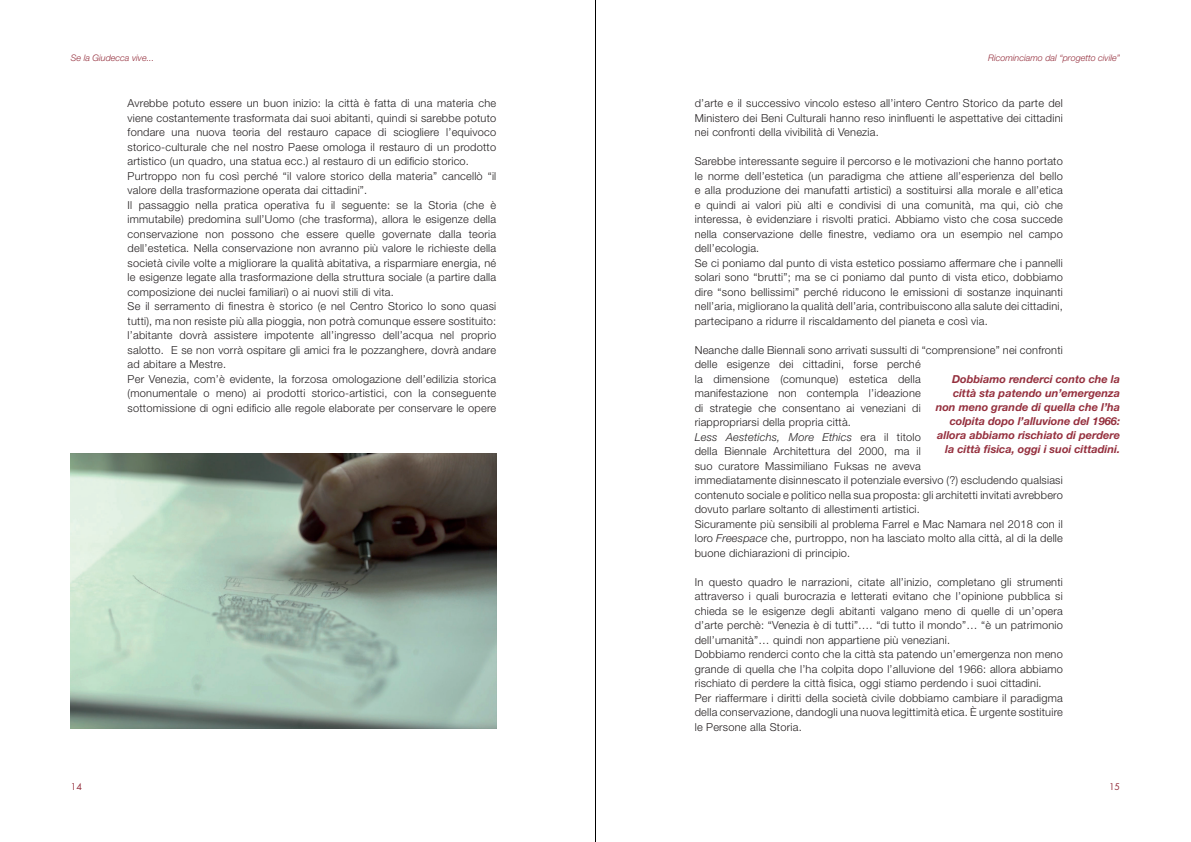
<style>
.page{position:relative;width:1191px;height:842px;background:#fff}
.page>*{position:absolute;margin:0;border:0;box-sizing:border-box;transform-origin:0 0}
.t1{font:300 11px/14.5px "Helvetica Neue LT Std";letter-spacing:.02em;color:#231f20}
.t2{font:italic 700 11px/14px "Helvetica Neue LT Std";color:#95303e;text-align:right}
.t3{font:italic 300 9px "Helvetica Neue LT Std";color:#95303e}
.t4{font:9px "Futura LT Pro";color:#95303e}
.s1{font-style:italic}
</style>
<div class="page">
<img style="left:71px;top:454px;width:425px;height:275px">
<hr style="left:595px;top:0;width:1px;height:842px;background:#000">
<p class="t3" style="left:71px;top:53px;width:85px">Se la Giudecca vive...</p>
<p class="t1" style="left:128px;top:96px;width:370px">Avrebbe potuto essere un buon inizio: la città è fatta di una materia che viene costantemente trasformata dai suoi abitanti, quindi si sarebbe potuto fondare una nuova teoria del restauro capace di sciogliere l’equivoco storico-culturale che nel nostro Paese omologa il restauro di un prodotto artistico (un quadro, una statua ecc.) al restauro di un edificio storico.<br>Purtroppo non fu così perché “il valore storico della materia” cancellò “il valore della trasformazione operata dai cittadini”.<br>Il passaggio nella pratica operativa fu il seguente: se la Storia (che è immutabile) predomina sull’Uomo (che trasforma), allora le esigenze della conservazione non possono che essere quelle governate dalla teoria dell’estetica. Nella conservazione non avranno più valore le richieste della società civile volte a migliorare la qualità abitativa, a risparmiare energia, né le esigenze legate alla trasformazione della struttura sociale (a partire dalla composizione dei nuclei familiari) o ai nuovi stili di vita.<br>Se il serramento di finestra è storico (e nel Centro Storico lo sono quasi tutti), ma non resiste più alla pioggia, non potrà comunque essere sostituito: l’abitante dovrà assistere impotente all’ingresso dell’acqua nel proprio salotto. E se non vorrà ospitare gli amici fra le pozzanghere, dovrà andare ad abitare a Mestre.<br>Per Venezia, com’è evidente, la forzosa omologazione dell’edilizia storica (monumentale o meno) ai prodotti storico-artistici, con la conseguente sottomissione di ogni edificio alle regole elaborate per conservare le opere</p>
<p class="t3" style="left:988px;top:53px;width:133px">Ricominciamo dal “progetto civile”</p>
<p class="t1" style="left:694px;top:96px;width:369px;text-align:justify">d’arte e il successivo vincolo esteso all’intero Centro Storico da parte del Ministero dei Beni Culturali hanno reso ininfluenti le aspettative dei cittadini nei confronti della vivibilità di Venezia.</p>
<p class="t1" style="left:694px;top:154px;width:370px">Sarebbe interessante seguire il percorso e le motivazioni che hanno portato le norme dell’estetica (un paradigma che attiene all’esperienza del bello e alla produzione dei manufatti artistici) a sostituirsi alla morale e all’etica e quindi ai valori più alti e condivisi di una comunità, ma qui, ciò che interessa, è evidenziare i risvolti pratici. Abbiamo visto che cosa succede nella conservazione delle finestre, vediamo ora un esempio nel campo dell’ecologia.<br>Se ci poniamo dal punto di vista estetico possiamo affermare che i pannelli solari sono “brutti”; ma se ci poniamo dal punto di vista etico, dobbiamo dire “sono bellissimi” perché riducono le emissioni di sostanze inquinanti nell’aria, migliorano la qualità dell’aria, contribuiscono alla salute dei cittadini, partecipano a ridurre il riscaldamento del pianeta e così via.</p>
<p class="t1" style="left:694px;top:342px;width:370px">Neanche dalle Biennali sono arrivati sussulti di “comprensione” nei confronti delle esigenze dei cittadini, forse perché<br>la dimensione (comunque) estetica della<br>manifestazione non contempla l’ideazione<br>di strategie che consentano ai veneziani di<br>riappropriarsi della propria città.<br><span class="s1">Less Aestetichs, More Ethics</span> era il titolo<br>della Biennale Architettura del 2000, ma il<br>suo curatore Massimiliano Fuksas ne aveva<br>immediatamente disinnescato il potenziale eversivo (?) escludendo qualsiasi contenuto sociale e politico nella sua proposta: gli architetti invitati avrebbero dovuto parlare soltanto di allestimenti artistici.<br>Sicuramente più sensibili al problema Farrel e Mac Namara nel 2018 con il loro <span class="s1">Freespace</span> che, purtroppo, non ha lasciato molto alla città, al di la delle buone dichiarazioni di principio.</p>
<p class="t1" style="left:694px;top:574px;width:370px">In questo quadro le narrazioni, citate all’inizio, completano gli strumenti attraverso i quali burocrazia e letterati evitano che l’opinione pubblica si chieda se le esigenze degli abitanti valgano meno di quelle di un’opera d’arte perchè: “Venezia è di tutti”…. “di tutto il mondo”… “è un patrimonio dell’umanità”… quindi non appartiene più veneziani.<br>Dobbiamo renderci conto che la città sta patendo un’emergenza non meno grande di quella che l’ha colpita dopo l’alluvione del 1966: allora abbiamo rischiato di perdere la città fisica, oggi stiamo perdendo i suoi cittadini.<br>Per riaffermare i diritti della società civile dobbiamo cambiare il paradigma della conservazione, dandogli una nuova legittimità etica. È urgente sostituire le Persone alla Storia.</p>
<p class="t2" style="left:935px;top:372px;width:186px">Dobbiamo renderci conto che la città sta patendo un’emergenza non meno grande di quella che l’ha colpita dopo l’alluvione del 1966: allora abbiamo rischiato di perdere la città fisica, oggi i suoi cittadini.</p>
<p class="t4" style="left:71px;top:781px;width:13px">14</p>
<p class="t4" style="left:1109px;top:781px;width:13px">15</p>
</div>
